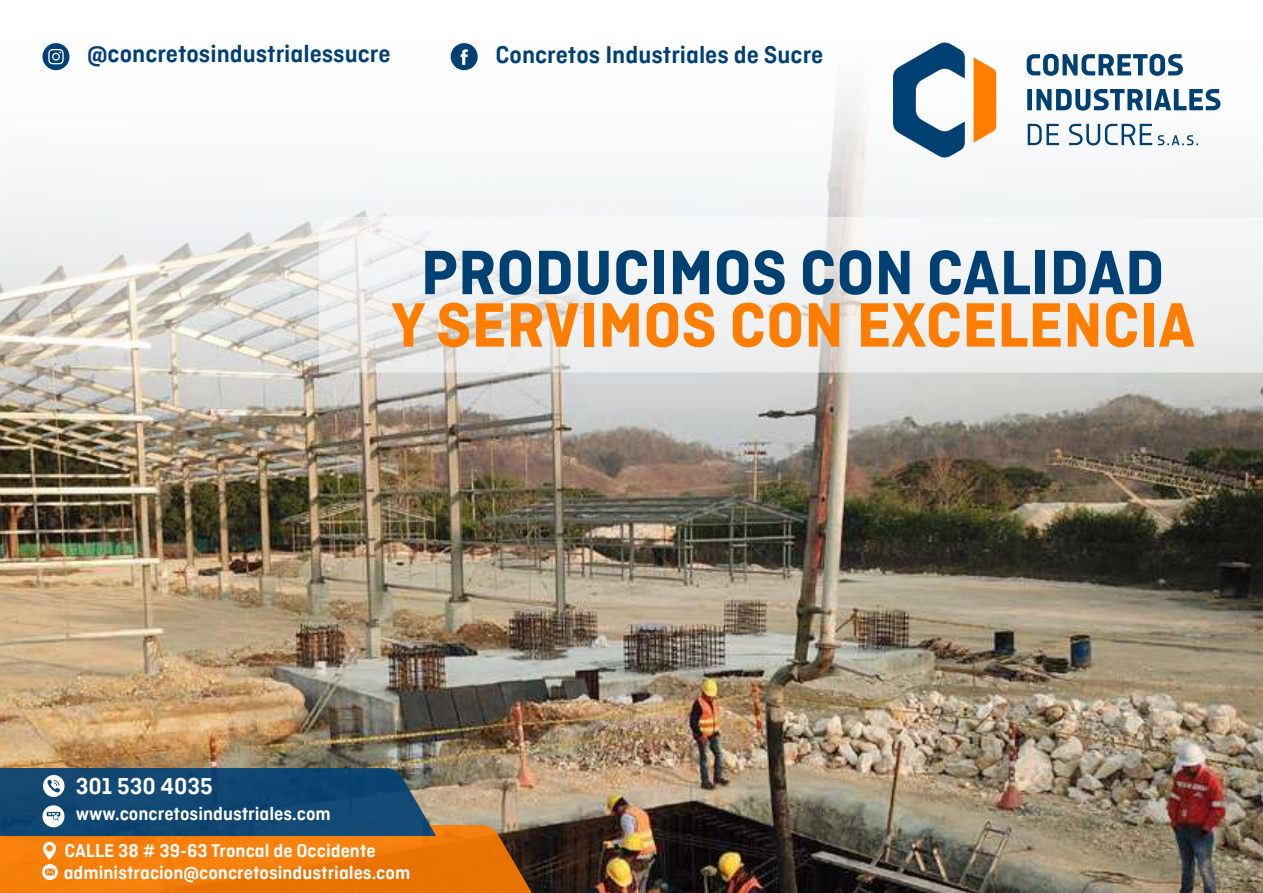
<style>
.page{position:relative;width:1263px;height:893px;background:#fff}
.page>*{position:absolute;margin:0;border:0;box-sizing:border-box;transform-origin:0 0}
.t1{font:700 66px "Ciutadella";color:#ff7d00}
.t2{font:700 66px "Ciutadella";color:#004073}
.t3{font:600 25.5px "Ciutadella";color:#004073}
.t4{font:600 24.3px "Ciutadella";color:#fff}
.t5{font:600 19.5px/22.2px "Ciutadella";color:#fff}
</style>
<div class="page">
<img style="left:0;top:53px;width:1263px;height:840px">
<div style="left:1146px;top:89px;width:5px;height:21px;background:#004073"></div>
<svg style="left:1154px;top:89px;width:66px;height:21px"></svg>
<svg style="left:1158px;top:135px;width:40px;height:10px"></svg>
<svg style="left:893px;top:42px;width:72px;height:116px"></svg>
<svg style="left:973px;top:57px;width:23px;height:86px;background:#fe932d"></svg>
<svg style="left:1027px;top:54px;width:156px;height:22px"></svg>
<div style="left:1027px;top:89px;width:5px;height:21px;background:#004073"></div>
<svg style="left:1036px;top:89px;width:107px;height:22px"></svg>
<svg style="left:1028px;top:124px;width:31px;height:21px"></svg>
<svg style="left:1069px;top:124px;width:83px;height:21px"></svg>
<svg style="left:451px;top:43px;width:28px;height:28px"></svg>
<svg style="left:43px;top:43px;width:27px;height:28px"></svg>
<svg style="left:0;top:768px;width:532px;height:125px;background:#896844"></svg>
<svg style="left:319px;top:217px;width:944px;height:155px;fill:#f0f2f2"></svg>
<h2 class="t3" style="left:87px;top:39px;width:305px">@concretosindustrialessucre</h2>
<h2 class="t3" style="left:495px;top:40px;width:329px">Concretos Industriales de Sucre</h2>
<h1 class="t2" style="left:421px;top:234px;width:745px">PRODUCIMOS CON CALIDAD</h1>
<h1 class="t1" style="left:391px;top:287px;width:805px">Y SERVIMOS CON EXCELENCIA</h1>
<p class="t4" style="left:76px;top:772px;width:139px">301 530 4035</p>
<p class="t5" style="left:76px;top:803px;width:257px">www.concretosindustriales.com</p>
<p class="t5" style="left:64px;top:839px;width:348px">CALLE 38 # 39-63 Troncal de Occidente administracion@concretosindustriales.com</p>
</div>
